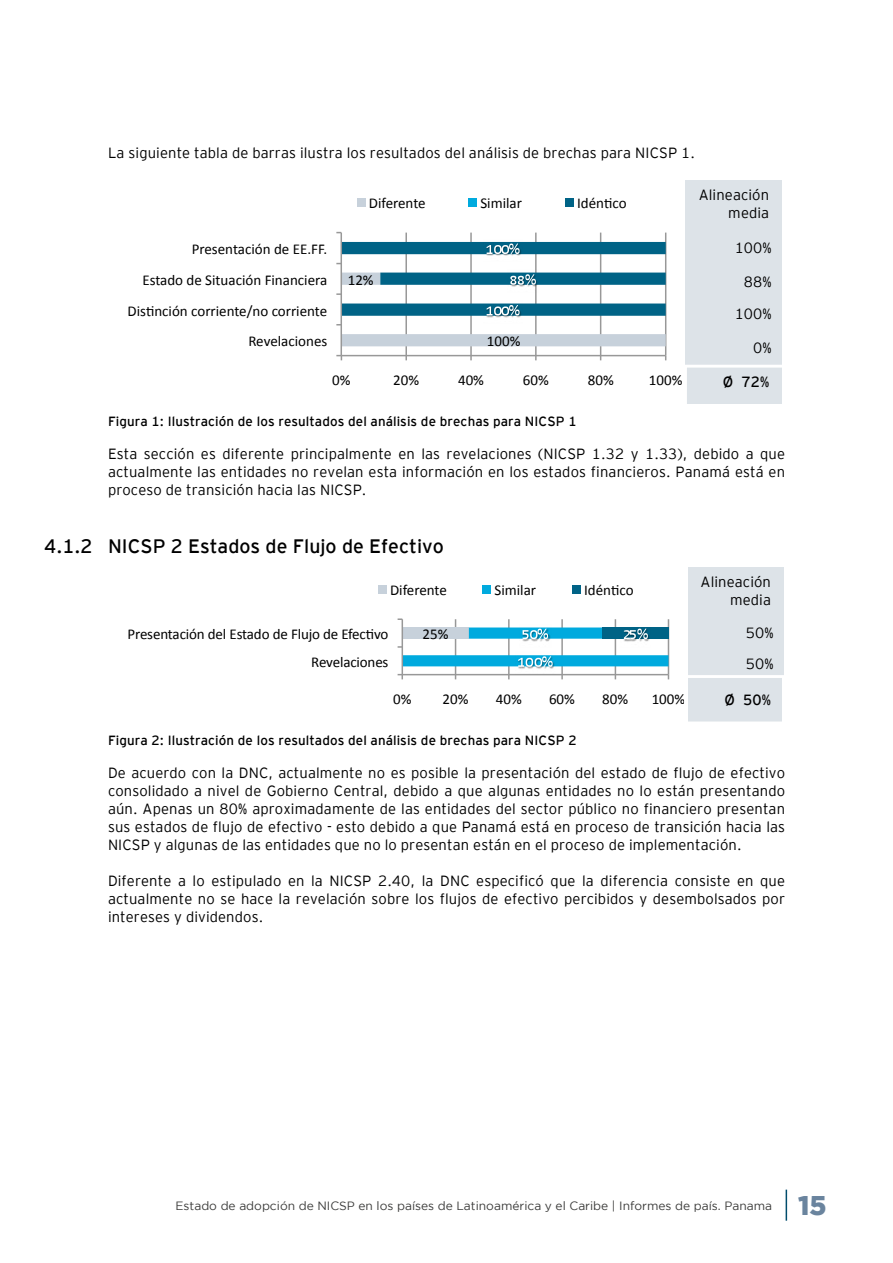
<style>
.page{position:relative;width:893px;height:1263px;background:#fff}
.page>*{position:absolute;margin:0;border:0;box-sizing:border-box;transform-origin:0 0}
.t1{font:900 27px "Gotham";color:#6a849e}
.t2{font:19.5px "EY Interstate";color:#000}
.t3{font:15px "Calibri";color:#000}
.t4{font:300 14.7px/18px "EY Interstate";letter-spacing:.01em;color:#000;text-align:justify}
.t5{font:300 14.7px "EY Interstate";color:#000}
.t6{font:300 13.35px "EY Interstate";letter-spacing:.005em;color:#000}
.t7{font:12px "Gotham";color:#3c3c3b}
.s1{font-weight:300}
</style>
<div class="page">
<hr style="left:786px;top:1189px;width:1px;height:32px;background:#004c6c">
<hr style="left:405px;top:233px;width:2px;height:123px;background:#989898">
<hr style="left:470px;top:233px;width:2px;height:123px;background:#989898">
<hr style="left:535px;top:233px;width:2px;height:123px;background:#989898">
<hr style="left:600px;top:233px;width:1px;height:123px;background:#989898">
<hr style="left:665px;top:233px;width:1px;height:123px;background:#989898">
<hr style="left:341px;top:355px;width:325px;height:1px;background:#989898">
<hr style="left:341px;top:233px;width:1px;height:123px;background:#989898">
<svg style="left:336px;top:355px;width:6px;height:5px"></svg>
<svg style="left:336px;top:242px;width:330px;height:104px"></svg>
<div style="left:357px;top:198px;width:8px;height:9px;background:#c7d1db"></div>
<div style="left:469px;top:198px;width:8px;height:9px;background:#00aade"></div>
<div style="left:565px;top:198px;width:9px;height:9px;background:#006386"></div>
<hr style="left:455px;top:619px;width:1px;height:56px;background:#989898">
<hr style="left:508px;top:619px;width:2px;height:56px;background:#989898">
<hr style="left:561px;top:619px;width:2px;height:56px;background:#989898">
<hr style="left:615px;top:619px;width:1px;height:56px;background:#989898">
<hr style="left:668px;top:619px;width:1px;height:56px;background:#989898">
<hr style="left:402px;top:674px;width:266px;height:1px;background:#989898">
<hr style="left:402px;top:619px;width:1px;height:56px;background:#989898">
<svg style="left:398px;top:674px;width:5px;height:5px"></svg>
<img style="left:516px;top:667px;width:40px;height:7px">
<svg style="left:398px;top:627px;width:270px;height:40px"></svg>
<div style="left:378px;top:585px;width:8px;height:8px;background:#c7d1db"></div>
<div style="left:483px;top:585px;width:8px;height:8px;background:#00aade"></div>
<div style="left:572px;top:585px;width:9px;height:8px;background:#006386"></div>
<div style="left:686px;top:180px;width:96px;height:224px;background:#dde3e8"></div>
<div style="left:684px;top:365px;width:108px;height:53px;border:3px solid #fff"></div>
<div style="left:689px;top:567px;width:95px;height:156px;background:#dde3e8"></div>
<div style="left:684px;top:675px;width:101px;height:49px;border:3px solid #fff"></div>
<p class="t4" style="left:108px;top:143px;width:588px">La siguiente tabla de barras ilustra los resultados del análisis de brechas para NICSP 1.</p>
<p class="t3" style="left:192px;top:240px;width:137px">Presentación de EE.FF.</p>
<p class="t3" style="left:142px;top:270px;width:186px">Estado de Situación Financiera</p>
<p class="t3" style="left:128px;top:301px;width:201px">Dis4nción corriente/no corriente</p>
<p class="t3" style="left:248px;top:332px;width:80px">Revelaciones</p>
<p class="t3" style="left:369px;top:194px;width:58px">Diferente</p>
<p class="t3" style="left:480px;top:194px;width:43px">Similar</p>
<p class="t3" style="left:577px;top:194px;width:51px">Idén4co</p>
<p class="t3" style="left:348px;top:270px;width:27px">12%</p>
<p class="t3" style="left:487px;top:332px;width:35px">100%</p>
<p class="t3" style="left:332px;top:370px;width:20px">0%</p>
<p class="t3" style="left:393px;top:370px;width:27px">20%</p>
<p class="t3" style="left:458px;top:370px;width:27px">40%</p>
<p class="t3" style="left:523px;top:370px;width:27px">60%</p>
<p class="t3" style="left:588px;top:370px;width:27px">80%</p>
<p class="t3" style="left:649px;top:370px;width:35px">100%</p>
<p class="t4" style="left:699px;top:185px;width:72px;text-align:right">Alineación media</p>
<p class="t4" style="left:735px;top:238px;width:39px">100%</p>
<p class="t4" style="left:744px;top:271px;width:29px">88%</p>
<p class="t4" style="left:735px;top:304px;width:39px">100%</p>
<p class="t4" style="left:753px;top:338px;width:20px">0%</p>
<p class="t5" style="left:723px;top:371px;width:48px">Ø 72%</p>
<p class="t6" style="left:108px;top:411px;width:470px">Figura 1: Ilustración de los resultados del análisis de brechas para NICSP 1</p>
<p class="t4" style="left:108px;top:444px;width:679px">Esta sección es diferente principalmente en las revelaciones (NICSP 1.32 y 1.33), debido a que actualmente las entidades no revelan esta información en los estados financieros. Panamá está en proceso de transición hacia las NICSP.</p>
<h2 class="t2" style="left:44px;top:532px;width:401px"><span class="s1">4.1.2</span> NICSP 2 Estados de Flujo de Efectivo</h2>
<p class="t3" style="left:390px;top:581px;width:58px">Diferente</p>
<p class="t3" style="left:495px;top:581px;width:43px">Similar</p>
<p class="t3" style="left:584px;top:581px;width:51px">Idén4co</p>
<p class="t3" style="left:128px;top:625px;width:262px">Presentación del Estado de Flujo de Efec4vo</p>
<p class="t3" style="left:311px;top:652px;width:79px">Revelaciones</p>
<p class="t3" style="left:423px;top:625px;width:27px">25%</p>
<p class="t3" style="left:393px;top:689px;width:20px">0%</p>
<p class="t3" style="left:443px;top:689px;width:27px">20%</p>
<p class="t3" style="left:496px;top:689px;width:27px">40%</p>
<p class="t3" style="left:549px;top:689px;width:27px">60%</p>
<p class="t3" style="left:602px;top:689px;width:27px">80%</p>
<p class="t3" style="left:652px;top:689px;width:35px">100%</p>
<p class="t4" style="left:700px;top:572px;width:72px;text-align:right">Alineación media</p>
<p class="t4" style="left:746px;top:616px;width:29px;line-height:31.3px">50%<br>50%</p>
<p class="t5" style="left:724px;top:689px;width:48px">Ø 50%</p>
<p class="t6" style="left:108px;top:730px;width:470px">Figura 2: Ilustración de los resultados del análisis de brechas para NICSP 2</p>
<p class="t4" style="left:108px;top:763px;width:679px">De acuerdo con la DNC, actualmente no es posible la presentación del estado de flujo de efectivo consolidado a nivel de Gobierno Central, debido a que algunas entidades no lo están presentando aún. Apenas un 80% aproximadamente de las entidades del sector público no financiero presentan sus estados de flujo de efectivo - esto debido a que Panamá está en proceso de transición hacia las NICSP y algunas de las entidades que no lo presentan están en el proceso de implementación.</p>
<p class="t4" style="left:108px;top:871px;width:679px">Diferente a lo estipulado en la NICSP 2.40, la DNC especificó que la diferencia consiste en que actualmente no se hace la revelación sobre los flujos de efectivo percibidos y desembolsados por intereses y dividendos.</p>
<p class="t7" style="left:176px;top:1198px;width:598px">Estado de adopción de NICSP en los países de Latinoamérica y el Caribe | Informes de país. Panama</p>
<h1 class="t1" style="left:798px;top:1190px;width:30px">15</h1>
</div>
